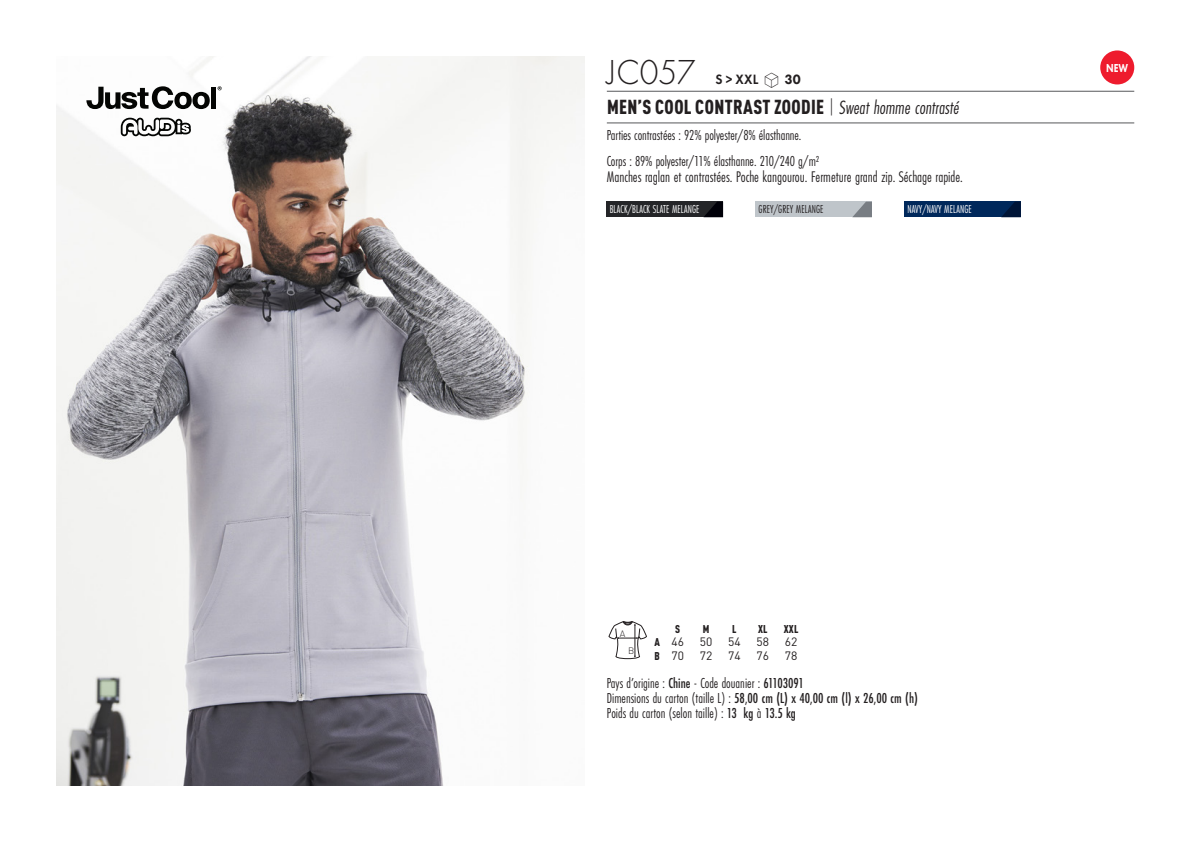
<style>
.page{position:relative;width:1191px;height:842px;background:#fff}
.page>*{position:absolute;margin:0;border:0;box-sizing:border-box;transform-origin:0 0}
.t1{font:300 36px "Futura PT";color:#231f20;scale:.95 1}
.t2{font:900 condensed 20px "DIN Pro";letter-spacing:.02em;color:#231f20;scale:.95 1}
.t3{font:16px "Futura PT Cond";color:#231f20;scale:.95 1}
.grammage_2020{font:15px/26px "Futura PT Cond";letter-spacing:-.005em;color:#231f20;scale:.95 1}
.t4{font:500 15px "Futura PT Cond";color:#231f20;scale:.95 1}
.t5{font:600 14px "Futura PT";color:#231f20;scale:.95 1}
.Coloris_nuancier_bla{font:12px "Futura PT Cond";letter-spacing:.01em;color:#fff;scale:.9 1}
._88_tailles_tab_maig{font:12px "DIN Pro";color:#231f20}
.Coloris_nuancier_bla-2{font:12px "Futura PT Cond";letter-spacing:.01em;color:#231f20;scale:.9 1}
.nuancier_bloc_packsh{font:800 12px "Futura PT";color:#fff;scale:.8 1}
._88_tailles_tab_maig-2{font:900 condensed 11.2px "DIN Pro";color:#231f20;scale:.95 1}
.t6{font:300 9.2px "DIN";color:#231f20}
.s1{font-family:"Linotype Shapeshifter";font-weight:400;font-size:20px}
.s2{font-weight:800}
.s3{font-weight:300}
.s4{font-family:"Futura PT Cond";font-weight:400;font-style:italic;font-stretch:normal}
.s5{font-weight:900;font-stretch:condensed;font-size:11.2px}
.s6{font-weight:500}
.s7{font-weight:400}
</style>
<div class="page">
<img style="left:57px;top:57px;width:527px;height:728px">
<hr style="left:607px;top:91px;width:527px;height:1px;background:#57585a">
<hr style="left:607px;top:123px;width:527px;height:1px;background:#57585a">
<div style="left:1100px;top:50px;width:34px;height:34px;background:#ee1b2d;border-radius:50%"></div>
<div style="left:607px;top:202px;width:116px;height:15px;background:#242528"></div>
<svg style="left:704px;top:202px;width:19px;height:15px"></svg>
<div style="left:755px;top:202px;width:117px;height:15px;background:#bfc5ca"></div>
<svg style="left:853px;top:202px;width:19px;height:15px"></svg>
<div style="left:904px;top:202px;width:116px;height:15px;background:#00285b"></div>
<svg style="left:1002px;top:202px;width:18px;height:15px"></svg>
<svg style="left:608px;top:621px;width:39px;height:38px"></svg>
<svg style="left:121px;top:118px;width:70px;height:18px"></svg>
<svg style="left:86px;top:86px;width:124px;height:23px"></svg>
<div style="left:211px;top:87px;width:5px;height:22px;background:#040503"></div>
<svg style="left:218px;top:86px;width:4px;height:4px"></svg>
<p class="t1" style="left:607px;top:52px;width:95px">JC057</p>
<p class="t5" style="left:715px;top:71px;width:91px">S &gt; XXL <span class="s1">S</span> <span class="s2">30</span></p>
<p class="t2" style="left:607px;top:91px;width:372px">MEN’S COOL CONTRAST ZOODIE <span class="s3">|</span> <span class="s4">Sweat homme contrasté</span></p>
<p class="grammage_2020" style="left:607px;top:122px;width:225px">Parties contrastées : 92% polyester/8% élasthanne.<br>Corps : 89% polyester/11% élasthanne. 210/240 g/m2</p>
<p class="t3" style="left:607px;top:168px;width:376px">Manches raglan et contrastées. Poche kangourou. Fermeture grand zip. Séchage rapide.</p>
<p class="Coloris_nuancier_bla" style="left:610px;top:202px;width:101px">BLACK/BLACK SLATE MELANGE</p>
<p class="Coloris_nuancier_bla-2" style="left:758px;top:202px;width:74px">GREY/GREY MELANGE</p>
<p class="Coloris_nuancier_bla" style="left:907px;top:202px;width:73px">NAVY/NAVY MELANGE</p>
<p class="nuancier_bloc_packsh" style="left:1106px;top:61px;width:29px">NEW</p>
<p class="_88_tailles_tab_maig-2" style="left:675px;top:620px;width:7px">S</p>
<p class="_88_tailles_tab_maig-2" style="left:702px;top:620px;width:8px">M</p>
<p class="_88_tailles_tab_maig-2" style="left:732px;top:620px;width:6px">L</p>
<p class="_88_tailles_tab_maig-2" style="left:758px;top:620px;width:12px">XL</p>
<p class="_88_tailles_tab_maig-2" style="left:783px;top:620px;width:17px">XXL</p>
<p class="_88_tailles_tab_maig" style="left:654px;top:632px;width:31px"><span class="s5">A</span> 46</p>
<p class="_88_tailles_tab_maig" style="left:700px;top:632px;width:14px">50</p>
<p class="_88_tailles_tab_maig" style="left:728px;top:632px;width:14px">54</p>
<p class="_88_tailles_tab_maig" style="left:756px;top:632px;width:14px">58</p>
<p class="_88_tailles_tab_maig" style="left:785px;top:632px;width:14px">62</p>
<p class="_88_tailles_tab_maig" style="left:654px;top:646px;width:31px"><span class="s5">B</span> 70</p>
<p class="_88_tailles_tab_maig" style="left:700px;top:646px;width:14px">72</p>
<p class="_88_tailles_tab_maig" style="left:728px;top:646px;width:14px">74</p>
<p class="_88_tailles_tab_maig" style="left:756px;top:646px;width:14px">76</p>
<p class="_88_tailles_tab_maig" style="left:785px;top:646px;width:14px">78</p>
<p class="grammage_2020" style="left:607px;top:670px;width:209px">Pays d’origine : <span class="s6">Chine</span> - Code douanier : <span class="s6">61103091</span></p>
<p class="t4" style="left:607px;top:689px;width:329px"><span class="s7">Dimensions du carton (taille L) :</span> 58,00 cm (L) x 40,00 cm (l) x 26,00 cm (h)</p>
<p class="grammage_2020" style="left:607px;top:700px;width:200px">Poids du carton (selon taille) : <span class="s6">13 kg</span> à <span class="s6">13.5 kg</span></p>
<p class="t6" style="left:620px;top:628px;width:7px">A</p>
<p class="t6" style="left:628px;top:645px;width:8px">B</p>
</div>
